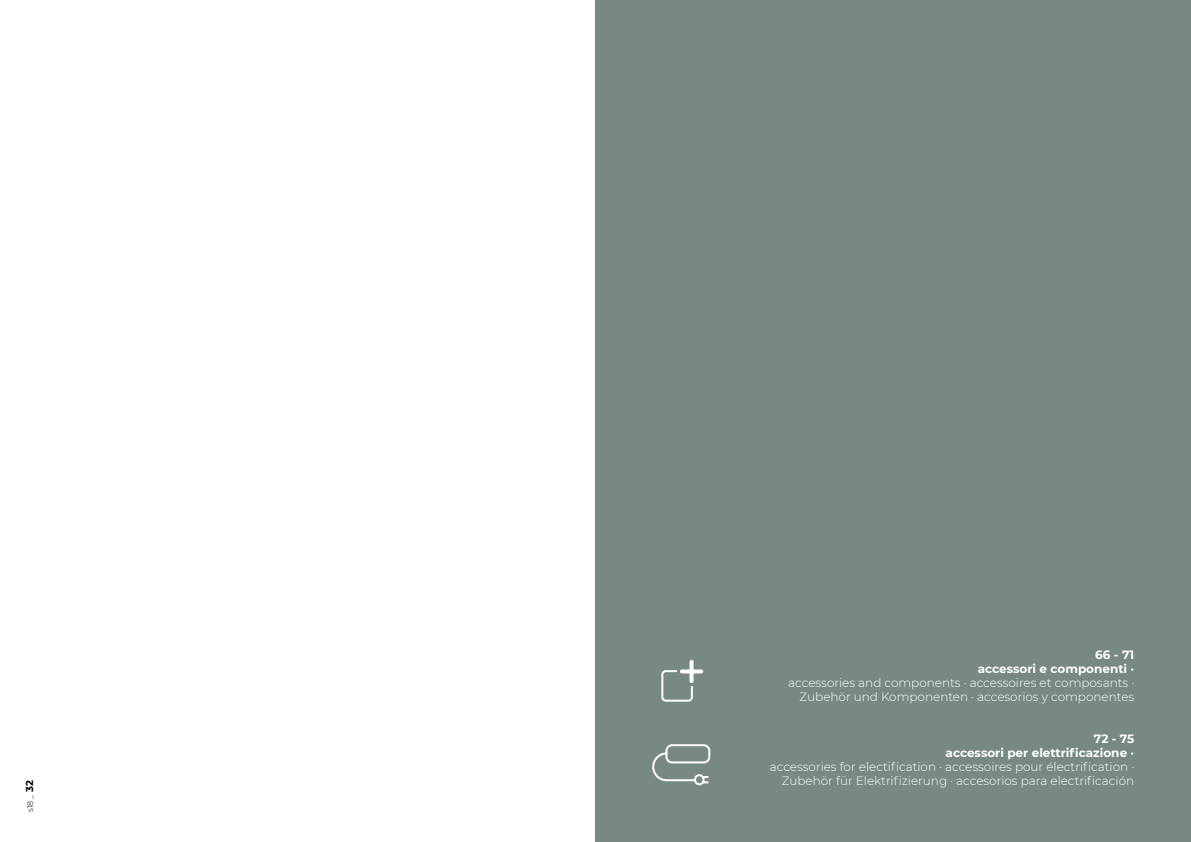
<style>
.page{position:relative;width:1191px;height:842px;background:#fff}
.page>*{position:absolute;margin:0;border:0;box-sizing:border-box;transform-origin:0 0}
.t1{font:300 12px/14px "Montserrat";color:#fff;text-align:right}
.t2{font:700 12px/14px "Montserrat";color:#fff;text-align:right}
.t3{font:300 8px "Montserrat";color:#000}
.s1{font-weight:700;font-size:10px}
</style>
<div class="page">
<div style="left:595px;top:0;width:596px;height:842px;background:#788982"></div>
<div style="left:694px;top:774px;width:10px;height:11px;border:2px solid #fff;border-radius:4px"></div>
<div style="left:665px;top:744px;width:45px;height:19px;border:2px solid #fff;border-radius:6px"></div>
<svg style="left:652px;top:751px;width:17px;height:31px"></svg>
<hr style="left:666px;top:779px;width:29px;height:2px;background:#fff">
<svg style="left:703px;top:776px;width:5px;height:7px"></svg>
<svg style="left:689px;top:662px;width:4px;height:7px"></svg>
<svg style="left:694px;top:669px;width:7px;height:4px"></svg>
<svg style="left:661px;top:669px;width:33px;height:33px"></svg>
<p class="t3" style="left:25px;top:812px;width:33px;rotate:-90deg">s18 _ <span class="s1">32</span></p>
<p class="t2" style="left:977px;top:648px;width:158px">66 - 71<br>accessori e componenti ·</p>
<p class="t1" style="left:788px;top:676px;width:347px">accessories and components · accessoires et composants ·<br>Zubehör und Komponenten · accesorios y componentes</p>
<p class="t2" style="left:945px;top:732px;width:190px">72 - 75<br>accessori per elettrificazione ·</p>
<p class="t1" style="left:770px;top:760px;width:366px">accessories for electification · accessoires pour électrification ·<br>Zubehör für Elektrifizierung · accesorios para electrificación</p>
</div>
